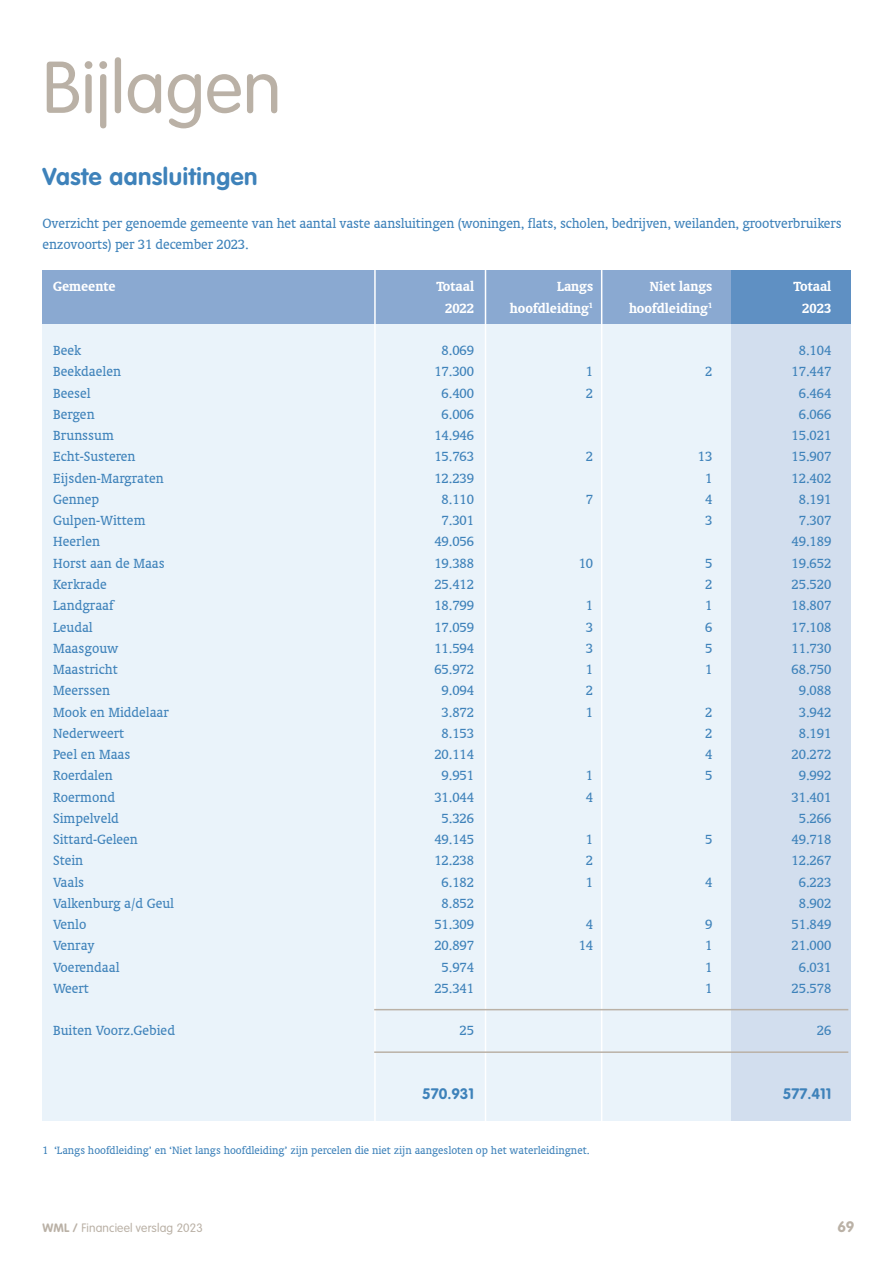
<style>
.page{position:relative;width:893px;height:1263px;background:#fff}
.page>*{position:absolute;margin:0;border:0;box-sizing:border-box;transform-origin:0 0}
.t1{font:300 72px "VAG Rounded Std";color:#bab1a6}
.t2{font:700 24px "VAG Rounded Std";letter-spacing:.025em;color:#3e82ba}
.t3{font:15px/21.3px "Oranda BT";color:#3e82ba}
.t4{font:700 15px "Oranda BT";color:#fff}
.t5{font:700 15px "VAG Rounded Std";color:#3e82ba}
.t6{font:700 15px "VAG Rounded Std";color:#bab1a6}
.t7{font:12px "Oranda BT";color:#3e82ba}
.t8{font:300 12px "VAG Rounded Std";letter-spacing:.015em;color:#bab1a6}
.s1{font-weight:700}
</style>
<div class="page">
<div style="left:43px;top:313px;width:807px;height:807px;background:#eaf3fa"></div>
<div style="left:43px;top:270px;width:807px;height:53px;background:#8aa9d1"></div>
<div style="left:731px;top:270px;width:119px;height:850px;background:#d2deee"></div>
<div style="left:731px;top:270px;width:119px;height:53px;background:#5f90c3"></div>
<hr style="left:601px;top:270px;width:1px;height:879px;background:#fff">
<hr style="left:485px;top:270px;width:1px;height:872px;background:#fff">
<hr style="left:374px;top:270px;width:2px;height:883px;background:#fff">
<hr style="left:374px;top:1051px;width:474px;height:2px;background:#bab1a6">
<hr style="left:374px;top:1009px;width:474px;height:1px;background:#bab1a6">
<p class="t1" style="left:43px;top:46px;width:240px">Bijlagen</p>
<p class="t2" style="left:43px;top:162px;width:217px">Vaste aansluitingen</p>
<p class="t3" style="left:43px;top:212px;width:801px">Overzicht per genoemde gemeente van het aantal vaste aansluitingen (woningen, flats, scholen, bedrijven, weilanden, grootverbruikers enzovoorts) per 31 december 2023.</p>
<p class="t4" style="left:53px;top:278px;width:64px">Gemeente</p>
<p class="t3" style="left:53px;top:340px;width:30px">Beek</p>
<p class="t3" style="left:53px;top:361px;width:69px">Beekdaelen</p>
<p class="t3" style="left:53px;top:382px;width:39px">Beesel</p>
<p class="t3" style="left:53px;top:403px;width:43px">Bergen</p>
<p class="t3" style="left:53px;top:425px;width:62px">Brunssum</p>
<p class="t3" style="left:53px;top:446px;width:84px">Echt-Susteren</p>
<p class="t3" style="left:53px;top:467px;width:112px">Eijsden-Margraten</p>
<p class="t3" style="left:53px;top:488px;width:48px">Gennep</p>
<p class="t3" style="left:53px;top:510px;width:94px">Gulpen-Wittem</p>
<p class="t3" style="left:53px;top:531px;width:48px">Heerlen</p>
<p class="t3" style="left:53px;top:552px;width:113px">Horst aan de Maas</p>
<p class="t3" style="left:53px;top:573px;width:55px">Kerkrade</p>
<p class="t3" style="left:53px;top:595px;width:62px">Landgraaf</p>
<p class="t3" style="left:53px;top:616px;width:41px">Leudal</p>
<p class="t3" style="left:53px;top:637px;width:67px">Maasgouw</p>
<p class="t3" style="left:53px;top:658px;width:66px">Maastricht</p>
<p class="t3" style="left:53px;top:680px;width:59px">Meerssen</p>
<p class="t3" style="left:53px;top:701px;width:117px">Mook en Middelaar</p>
<p class="t3" style="left:53px;top:722px;width:73px">Nederweert</p>
<p class="t3" style="left:53px;top:743px;width:79px">Peel en Maas</p>
<p class="t3" style="left:53px;top:765px;width:61px">Roerdalen</p>
<p class="t3" style="left:53px;top:786px;width:63px">Roermond</p>
<p class="t3" style="left:53px;top:807px;width:67px">Simpelveld</p>
<p class="t3" style="left:53px;top:829px;width:86px">Sittard-Geleen</p>
<p class="t3" style="left:53px;top:850px;width:32px">Stein</p>
<p class="t3" style="left:53px;top:871px;width:32px">Vaals</p>
<p class="t3" style="left:53px;top:892px;width:122px">Valkenburg a/d Geul</p>
<p class="t3" style="left:53px;top:914px;width:35px">Venlo</p>
<p class="t3" style="left:53px;top:935px;width:43px">Venray</p>
<p class="t3" style="left:53px;top:956px;width:68px">Voerendaal</p>
<p class="t3" style="left:53px;top:977px;width:37px">Weert</p>
<p class="t3" style="left:53px;top:1020px;width:123px">Buiten Voorz.Gebied</p>
<p class="t4" style="left:436px;top:278px;width:39px">Totaal</p>
<p class="t4" style="left:445px;top:299px;width:31px">2022</p>
<p class="t3" style="left:442px;top:340px;width:34px">8.069</p>
<p class="t3" style="left:434px;top:361px;width:41px">17.300</p>
<p class="t3" style="left:442px;top:382px;width:34px">6.400</p>
<p class="t3" style="left:442px;top:403px;width:34px">6.006</p>
<p class="t3" style="left:434px;top:425px;width:41px">14.946</p>
<p class="t3" style="left:434px;top:446px;width:41px">15.763</p>
<p class="t3" style="left:434px;top:467px;width:41px">12.239</p>
<p class="t3" style="left:442px;top:488px;width:34px">8.110</p>
<p class="t3" style="left:442px;top:510px;width:34px">7.301</p>
<p class="t3" style="left:434px;top:531px;width:41px">49.056</p>
<p class="t3" style="left:434px;top:552px;width:41px">19.388</p>
<p class="t3" style="left:434px;top:573px;width:41px">25.412</p>
<p class="t3" style="left:434px;top:595px;width:41px">18.799</p>
<p class="t3" style="left:434px;top:616px;width:41px">17.059</p>
<p class="t3" style="left:434px;top:637px;width:41px">11.594</p>
<p class="t3" style="left:434px;top:658px;width:41px">65.972</p>
<p class="t3" style="left:442px;top:680px;width:34px">9.094</p>
<p class="t3" style="left:442px;top:701px;width:34px">3.872</p>
<p class="t3" style="left:442px;top:722px;width:34px">8.153</p>
<p class="t3" style="left:434px;top:743px;width:41px">20.114</p>
<p class="t3" style="left:442px;top:765px;width:34px">9.951</p>
<p class="t3" style="left:434px;top:786px;width:41px">31.044</p>
<p class="t3" style="left:442px;top:807px;width:34px">5.326</p>
<p class="t3" style="left:434px;top:829px;width:41px">49.145</p>
<p class="t3" style="left:434px;top:850px;width:41px">12.238</p>
<p class="t3" style="left:442px;top:871px;width:34px">6.182</p>
<p class="t3" style="left:442px;top:892px;width:34px">8.852</p>
<p class="t3" style="left:434px;top:914px;width:41px">51.309</p>
<p class="t3" style="left:434px;top:935px;width:41px">20.897</p>
<p class="t3" style="left:442px;top:956px;width:34px">5.974</p>
<p class="t3" style="left:434px;top:977px;width:41px">25.341</p>
<p class="t3" style="left:460px;top:1020px;width:16px">25</p>
<p class="t5" style="left:422px;top:1085px;width:54px">570.931</p>
<p class="t4" style="left:557px;top:278px;width:38px">Langs</p>
<p class="t4" style="left:510px;top:299px;width:85px">hoofdleiding<sup>1</sup></p>
<p class="t3" style="left:586px;top:361px;width:9px">1</p>
<p class="t3" style="left:586px;top:382px;width:9px">2</p>
<p class="t3" style="left:586px;top:446px;width:9px">2</p>
<p class="t3" style="left:586px;top:488px;width:9px">7</p>
<p class="t3" style="left:579px;top:552px;width:16px">10</p>
<p class="t3" style="left:586px;top:595px;width:9px">1</p>
<p class="t3" style="left:586px;top:616px;width:9px">3</p>
<p class="t3" style="left:586px;top:637px;width:9px">3</p>
<p class="t3" style="left:586px;top:658px;width:9px">1</p>
<p class="t3" style="left:586px;top:680px;width:9px">2</p>
<p class="t3" style="left:586px;top:701px;width:9px">1</p>
<p class="t3" style="left:586px;top:765px;width:9px">1</p>
<p class="t3" style="left:586px;top:786px;width:9px">4</p>
<p class="t3" style="left:586px;top:829px;width:9px">1</p>
<p class="t3" style="left:586px;top:850px;width:9px">2</p>
<p class="t3" style="left:586px;top:871px;width:9px">1</p>
<p class="t3" style="left:586px;top:914px;width:9px">4</p>
<p class="t3" style="left:579px;top:935px;width:16px">14</p>
<p class="t7" style="left:43px;top:1143px;width:548px">1 ‘Langs hoofdleiding’ en ‘Niet langs hoofdleiding’ zijn percelen die niet zijn aangesloten op het waterleidingnet.</p>
<p class="t4" style="left:650px;top:278px;width:64px">Niet langs</p>
<p class="t4" style="left:629px;top:299px;width:85px">hoofdleiding<sup>1</sup></p>
<p class="t3" style="left:705px;top:361px;width:9px">2</p>
<p class="t3" style="left:698px;top:446px;width:16px">13</p>
<p class="t3" style="left:705px;top:467px;width:9px">1</p>
<p class="t3" style="left:705px;top:488px;width:9px">4</p>
<p class="t3" style="left:705px;top:510px;width:9px">3</p>
<p class="t3" style="left:705px;top:552px;width:9px">5</p>
<p class="t3" style="left:705px;top:573px;width:9px">2</p>
<p class="t3" style="left:705px;top:595px;width:9px">1</p>
<p class="t3" style="left:705px;top:616px;width:9px">6</p>
<p class="t3" style="left:705px;top:637px;width:9px">5</p>
<p class="t3" style="left:705px;top:658px;width:9px">1</p>
<p class="t3" style="left:705px;top:701px;width:9px">2</p>
<p class="t3" style="left:705px;top:722px;width:9px">2</p>
<p class="t3" style="left:705px;top:743px;width:9px">4</p>
<p class="t3" style="left:705px;top:765px;width:9px">5</p>
<p class="t3" style="left:705px;top:829px;width:9px">5</p>
<p class="t3" style="left:705px;top:871px;width:9px">4</p>
<p class="t3" style="left:705px;top:914px;width:9px">9</p>
<p class="t3" style="left:705px;top:935px;width:9px">1</p>
<p class="t3" style="left:705px;top:956px;width:9px">1</p>
<p class="t3" style="left:705px;top:977px;width:9px">1</p>
<p class="t4" style="left:794px;top:278px;width:39px">Totaal</p>
<p class="t4" style="left:802px;top:299px;width:31px">2023</p>
<p class="t3" style="left:799px;top:340px;width:34px">8.104</p>
<p class="t3" style="left:792px;top:361px;width:41px">17.447</p>
<p class="t3" style="left:799px;top:382px;width:34px">6.464</p>
<p class="t3" style="left:799px;top:403px;width:34px">6.066</p>
<p class="t3" style="left:792px;top:425px;width:41px">15.021</p>
<p class="t3" style="left:792px;top:446px;width:41px">15.907</p>
<p class="t3" style="left:792px;top:467px;width:41px">12.402</p>
<p class="t3" style="left:799px;top:488px;width:34px">8.191</p>
<p class="t3" style="left:799px;top:510px;width:34px">7.307</p>
<p class="t3" style="left:792px;top:531px;width:41px">49.189</p>
<p class="t3" style="left:792px;top:552px;width:41px">19.652</p>
<p class="t3" style="left:792px;top:573px;width:41px">25.520</p>
<p class="t3" style="left:792px;top:595px;width:41px">18.807</p>
<p class="t3" style="left:792px;top:616px;width:41px">17.108</p>
<p class="t3" style="left:792px;top:637px;width:41px">11.730</p>
<p class="t3" style="left:792px;top:658px;width:41px">68.750</p>
<p class="t3" style="left:799px;top:680px;width:34px">9.088</p>
<p class="t3" style="left:799px;top:701px;width:34px">3.942</p>
<p class="t3" style="left:799px;top:722px;width:34px">8.191</p>
<p class="t3" style="left:792px;top:743px;width:41px">20.272</p>
<p class="t3" style="left:799px;top:765px;width:34px">9.992</p>
<p class="t3" style="left:792px;top:786px;width:41px">31.401</p>
<p class="t3" style="left:799px;top:807px;width:34px">5.266</p>
<p class="t3" style="left:792px;top:829px;width:41px">49.718</p>
<p class="t3" style="left:792px;top:850px;width:41px">12.267</p>
<p class="t3" style="left:799px;top:871px;width:34px">6.223</p>
<p class="t3" style="left:799px;top:892px;width:34px">8.902</p>
<p class="t3" style="left:792px;top:914px;width:41px">51.849</p>
<p class="t3" style="left:792px;top:935px;width:41px">21.000</p>
<p class="t3" style="left:799px;top:956px;width:34px">6.031</p>
<p class="t3" style="left:792px;top:977px;width:41px">25.578</p>
<p class="t3" style="left:817px;top:1020px;width:16px">26</p>
<p class="t5" style="left:783px;top:1085px;width:50px">577.411</p>
<p class="t8" style="left:43px;top:1221px;width:162px"><span class="s1">WML /</span> Financieel verslag 2023</p>
<p class="t6" style="left:837px;top:1218px;width:19px">69</p>
</div>
